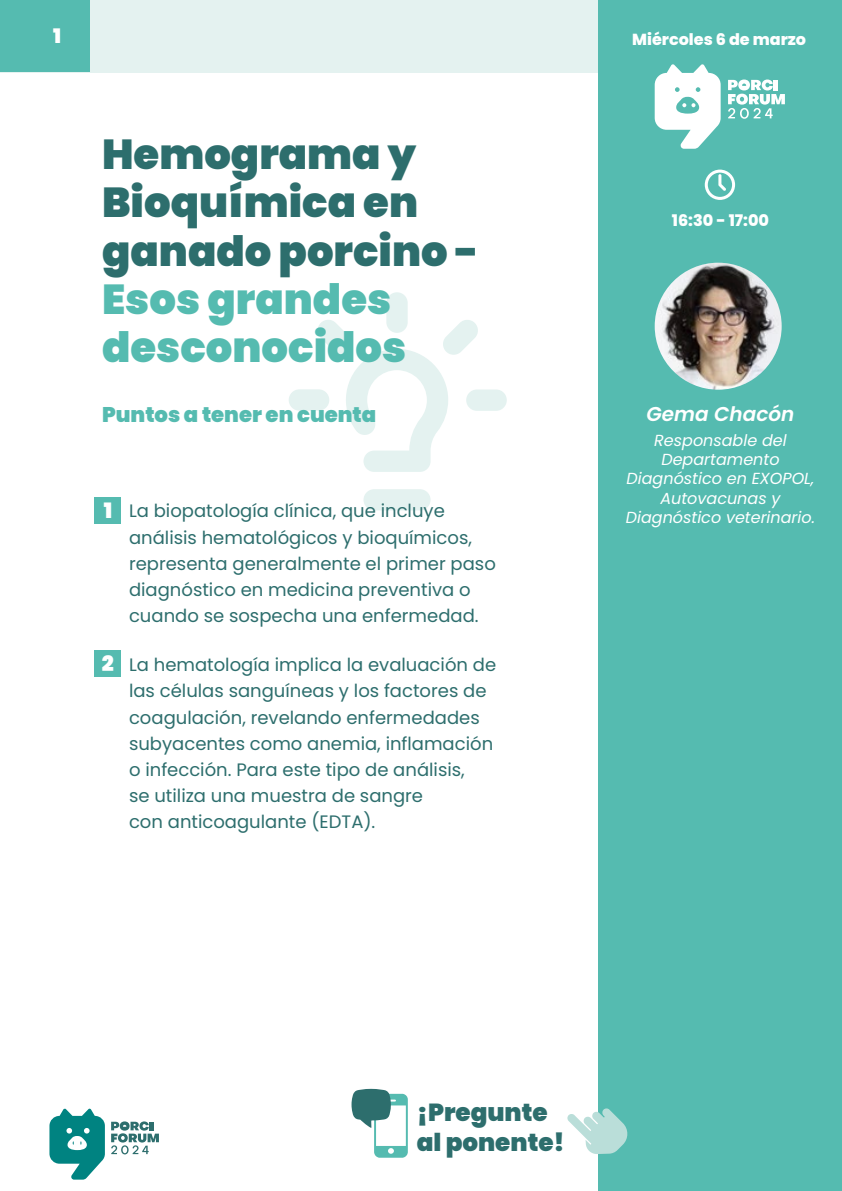
<style>
.page{position:relative;width:842px;height:1191px;background:#fff}
.page>*{position:absolute;margin:0;border:0;box-sizing:border-box;transform-origin:0 0}
._08_Titulo{font:900 41.8px/48.4px "Poppins";color:#2d6e6d}
._08_Titulo-2{font:900 41.8px/48.4px "Poppins";color:#55bbb0}
.t1{font:900 24.6px/29.6px "Poppins";color:#2d6e6d}
._07_Subtitulo{font:900 21.2px "Poppins";color:#55bbb0}
._07_Subtitulo-2{font:900 21.2px "Poppins";color:#fff}
.t2{font:italic 600 20px "Poppins";color:#fff}
.t3{font:900 20px "Poppins";color:#fff}
._01_Texto{font:18px/26.2px "Poppins";color:#2d6e6d}
.t4{font:italic 16px/19.2px "Poppins";color:#fff;text-align:center}
.t5{font:800 16px "Poppins";color:#fff}
</style>
<div class="page">
<div style="left:289px;top:389px;width:40px;height:22px;background:#e4f2f0;border-radius:11px"></div>
<div style="left:466px;top:389px;width:41px;height:22px;background:#e4f2f0;border-radius:11px"></div>
<div style="left:386px;top:292px;width:22px;height:41px;background:#e4f2f0;border-radius:11px"></div>
<svg style="left:318px;top:320px;width:161px;height:152px"></svg>
<div style="left:363px;top:489px;width:68px;height:21px;background:#e4f2f0;border-radius:11px"></div>
<div style="left:95px;top:497px;width:26px;height:26px;background:#55bbb0"></div>
<div style="left:95px;top:650px;width:26px;height:26px;background:#55bbb0"></div>
<div style="left:0;top:0;width:842px;height:72px;background:#e4f2f0"></div>
<div style="left:0;top:0;width:89px;height:72px;background:#55bbb0"></div>
<div style="left:599px;top:0;width:243px;height:1191px;background:#55bbb0"></div>
<svg style="left:705px;top:170px;width:30px;height:30px"></svg>
<svg style="left:655px;top:64px;width:66px;height:85px"></svg>
<svg style="left:728px;top:79px;width:57px;height:40px"></svg>
<svg style="left:49px;top:1108px;width:56px;height:71px"></svg>
<svg style="left:111px;top:1121px;width:48px;height:33px"></svg>
<img style="left:655px;top:263px;width:127px;height:127px;border-radius:63px">
<svg style="left:351px;top:1088px;width:57px;height:69px"></svg>
<svg style="left:567px;top:1108px;width:61px;height:46px"></svg>
<p class="t3" style="left:53px;top:24px;width:9px">1</p>
<p class="t5" style="left:632px;top:30px;width:176px">Miércoles 6 de marzo</p>
<p class="_08_Titulo" style="left:102px;top:130px;width:378px">Hemograma y<br>Bioquímica en ganado porcino -</p>
<p class="_08_Titulo-2" style="left:102px;top:275px;width:306px">Esos grandes desconocidos</p>
<p class="_07_Subtitulo" style="left:102px;top:402px;width:276px">Puntos a tener en cuenta</p>
<p class="_07_Subtitulo-2" style="left:104px;top:498px;width:10px">1</p>
<p class="_07_Subtitulo-2" style="left:102px;top:651px;width:13px">2</p>
<p class="_01_Texto" style="left:129px;top:498px;width:368px">La biopatología clínica, que incluye análisis hematológicos y bioquímicos, representa generalmente el primer paso diagnóstico en medicina preventiva o cuando se sospecha una enfermedad.</p>
<p class="_01_Texto" style="left:129px;top:652px;width:369px">La hematología implica la evaluación de las células sanguíneas y los factores de coagulación, revelando enfermedades subyacentes como anemia, inflamación o infección. Para este tipo de análisis,<br>se utiliza una muestra de sangre<br>con anticoagulante (EDTA).</p>
<p class="t5" style="left:672px;top:211px;width:99px">16:30 - 17:00</p>
<p class="t2" style="left:647px;top:402px;width:149px">Gema Chacón</p>
<p class="t4" style="left:626px;top:431px;width:191px">Responsable del<br>Departamento<br>Diagnóstico en EXOPOL,<br>Autovacunas y<br>Diagnóstico veterinario.</p>
<h2 class="t1" style="left:417px;top:1097px;width:149px">¡Pregunte al ponente!</h2>
</div>
